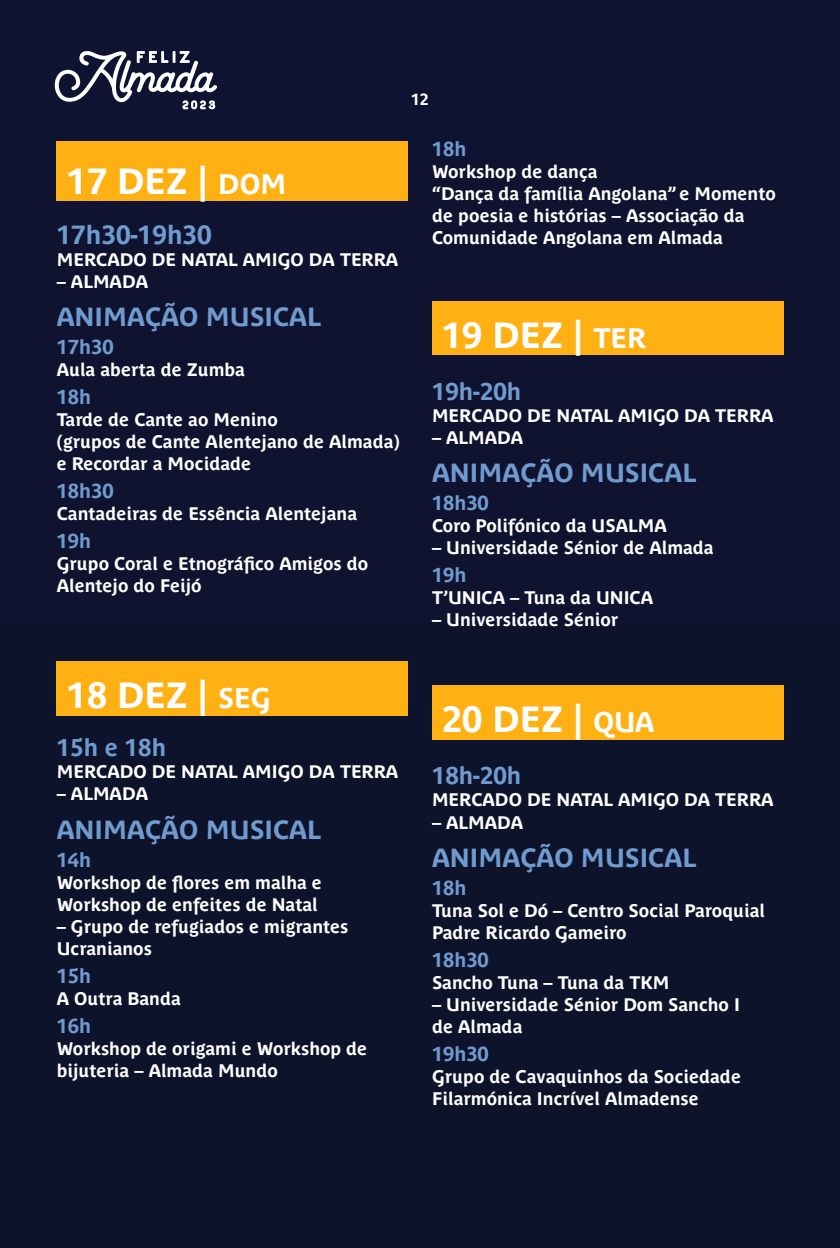
<style>
.page{position:relative;width:840px;height:1248px;background:#fff}
.page>*{position:absolute;margin:0;border:0;box-sizing:border-box;transform-origin:0 0}
.t1{font:700 36px "Parisine Plus Std";color:#fff}
.t2{font:700 26px "Parisine Plus Std";color:#709bcf}
.t3{font:700 24px "Parisine Plus Std";color:#709bcf}
.t4{font:700 20px "Parisine Plus Std";color:#709bcf}
.t5{font:700 18px/22px "Parisine Plus Std";color:#fff}
.t6{font:700 16px "Parisine Plus Std";color:#fff}
.s1{font-size:28px}
</style>
<div class="page">
<div style="left:0;top:0;width:839px;height:1247px;background:#0e132c"></div>
<svg style="left:55px;top:51px;width:162px;height:58px"></svg>
<div style="left:57px;top:141px;width:351px;height:60px;background:#ffb113"></div>
<div style="left:57px;top:661px;width:351px;height:27px;background:#ffb113"></div>
<div style="left:57px;top:681px;width:351px;height:34px;background:#ffb113"></div>
<div style="left:432px;top:301px;width:350px;height:27px;background:#ffb113"></div>
<div style="left:432px;top:321px;width:350px;height:34px;background:#ffb113"></div>
<div style="left:432px;top:685px;width:350px;height:27px;background:#ffb113"></div>
<div style="left:432px;top:705px;width:350px;height:34px;background:#ffb113"></div>
<p class="t6" style="left:411px;top:90px;width:19px">12</p>
<p class="t1" style="left:67px;top:160px;width:221px">17 DEZ | <span class="s1">DOM</span></p>
<p class="t2" style="left:57px;top:220px;width:156px">17h30-19h30</p>
<p class="t5" style="left:57px;top:249px;width:343px">MERCADO DE NATAL AMIGO DA TERRA</p>
<p class="t5" style="left:57px;top:271px;width:93px">– ALMADA</p>
<p class="t2" style="left:57px;top:302px;width:265px">ANIMAÇÃO MUSICAL</p>
<p class="t4" style="left:57px;top:335px;width:58px">17h30</p>
<p class="t5" style="left:57px;top:359px;width:190px">Aula aberta de Zumba</p>
<p class="t4" style="left:57px;top:385px;width:36px">18h</p>
<p class="t5" style="left:57px;top:409px;width:344px">Tarde de Cante ao Menino<br>(grupos de Cante Alentejano de Almada) e Recordar a Mocidade</p>
<p class="t4" style="left:57px;top:479px;width:58px">18h30</p>
<p class="t5" style="left:57px;top:503px;width:302px">Cantadeiras de Essência Alentejana</p>
<p class="t4" style="left:57px;top:529px;width:36px">19h</p>
<p class="t5" style="left:57px;top:553px;width:313px">Grupo Coral e Etnográfico Amigos do<br>Alentejo do Feijó</p>
<p class="t4" style="left:432px;top:137px;width:36px">18h</p>
<p class="t5" style="left:432px;top:161px;width:345px">Workshop de dança<br>“Dança da família Angolana” e Momento de poesia e histórias – Associação da<br>Comunidade Angolana em Almada</p>
<p class="t1" style="left:442px;top:314px;width:205px">19 DEZ | <span class="s1">TER</span></p>
<p class="t3" style="left:432px;top:378px;width:91px">19h-20h</p>
<p class="t5" style="left:432px;top:405px;width:343px">MERCADO DE NATAL AMIGO DA TERRA</p>
<p class="t5" style="left:432px;top:427px;width:93px">– ALMADA</p>
<p class="t2" style="left:432px;top:458px;width:265px">ANIMAÇÃO MUSICAL</p>
<p class="t4" style="left:432px;top:491px;width:58px">18h30</p>
<p class="t5" style="left:432px;top:515px;width:236px">Coro Polifónico da USALMA</p>
<p class="t5" style="left:432px;top:537px;width:283px">– Universidade Sénior de Almada</p>
<p class="t4" style="left:432px;top:563px;width:36px">19h</p>
<p class="t5" style="left:432px;top:587px;width:222px">T’UNICA – Tuna da UNICA</p>
<p class="t5" style="left:432px;top:609px;width:188px">– Universidade Sénior</p>
<p class="t1" style="left:67px;top:674px;width:205px">18 DEZ | <span class="s1">SEG</span></p>
<p class="t3" style="left:57px;top:734px;width:111px">15h e 18h</p>
<p class="t5" style="left:57px;top:761px;width:343px">MERCADO DE NATAL AMIGO DA TERRA</p>
<p class="t5" style="left:57px;top:783px;width:93px">– ALMADA</p>
<p class="t2" style="left:57px;top:814px;width:265px">ANIMAÇÃO MUSICAL</p>
<p class="t4" style="left:57px;top:847px;width:36px">14h</p>
<p class="t5" style="left:57px;top:871px;width:266px">Workshop de flores em malha e<br>Workshop de enfeites de Natal</p>
<p class="t5" style="left:57px;top:915px;width:293px">– Grupo de refugiados e migrantes<br>Ucranianos</p>
<p class="t4" style="left:57px;top:963px;width:36px">15h</p>
<p class="t5" style="left:57px;top:987px;width:125px">A Outra Banda</p>
<p class="t4" style="left:57px;top:1013px;width:36px">16h</p>
<p class="t5" style="left:57px;top:1037px;width:312px">Workshop de origami e Workshop de bijuteria – Almada Mundo</p>
<p class="t1" style="left:442px;top:698px;width:214px">20 DEZ | <span class="s1">QUA</span></p>
<p class="t3" style="left:432px;top:762px;width:91px">18h-20h</p>
<p class="t5" style="left:432px;top:789px;width:343px">MERCADO DE NATAL AMIGO DA TERRA</p>
<p class="t5" style="left:432px;top:811px;width:93px">– ALMADA</p>
<p class="t2" style="left:432px;top:842px;width:265px">ANIMAÇÃO MUSICAL</p>
<p class="t4" style="left:432px;top:875px;width:36px">18h</p>
<p class="t5" style="left:432px;top:899px;width:334px">Tuna Sol e Dó – Centro Social Paroquial<br>Padre Ricardo Gameiro</p>
<p class="t4" style="left:432px;top:947px;width:58px">18h30</p>
<p class="t5" style="left:432px;top:971px;width:239px">Sancho Tuna – Tuna da TKM</p>
<p class="t5" style="left:432px;top:993px;width:309px">– Universidade Sénior Dom Sancho I de Almada</p>
<p class="t4" style="left:432px;top:1041px;width:58px">19h30</p>
<p class="t5" style="left:432px;top:1065px;width:310px">Grupo de Cavaquinhos da Sociedade<br>Filarmónica Incrível Almadense</p>
</div>
